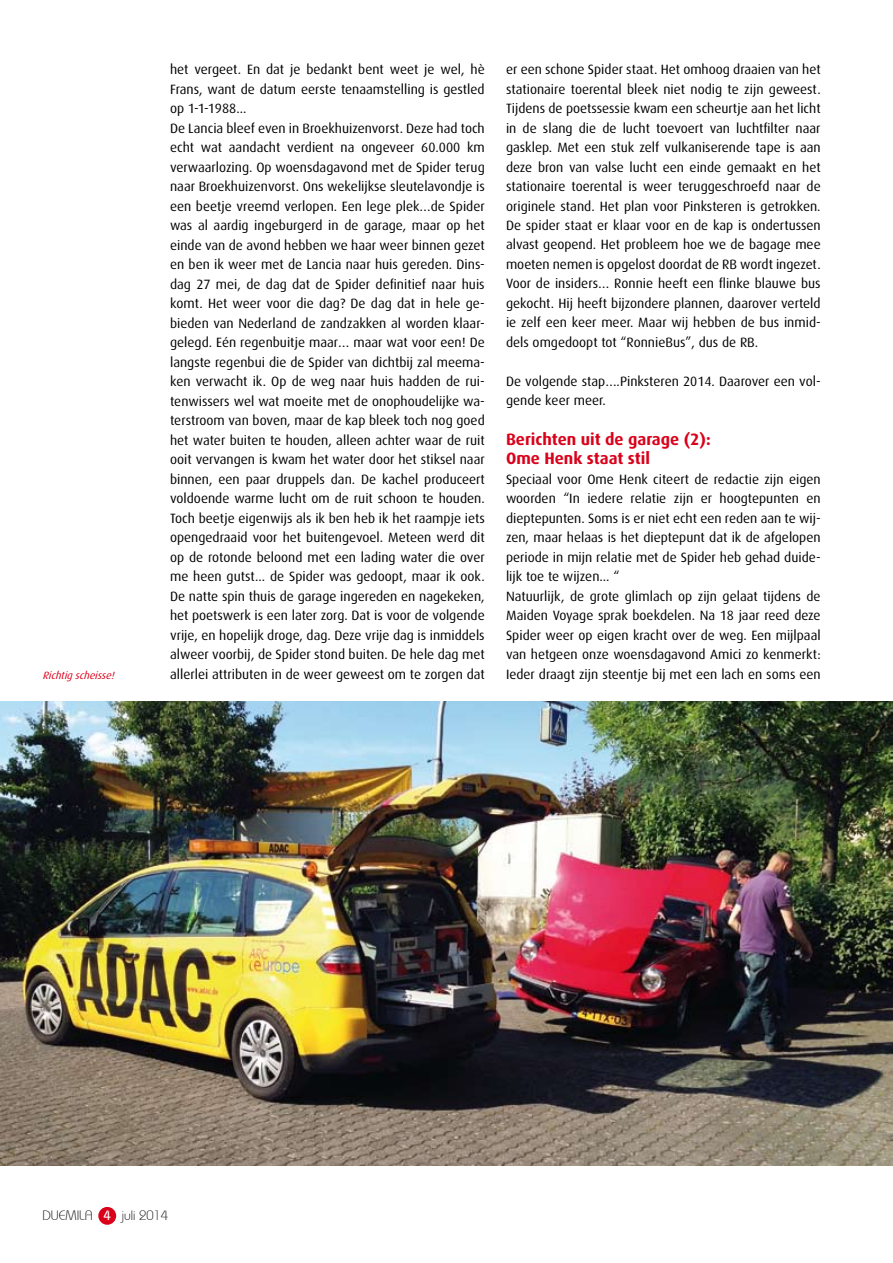
<style>
.page{position:relative;width:893px;height:1263px;background:#fff}
.page>*{position:absolute;margin:0;border:0;box-sizing:border-box;transform-origin:0 0}
.t1{font:700 16.5px/19.5px "Dax";color:#da001a}
.t2{font:13.5px/19.5px "Dax";color:#000}
.t3{font:300 13.5px "Bauhaus IT Cby BT";color:#000}
.t4{font:italic 10.5px "Dax";color:#da001a}
.s1{font-weight:500;color:#fff}
</style>
<div class="page">
<div style="left:98px;top:1207px;width:18px;height:18px;background:#da001a;border-radius:50%"></div>
<img style="left:0;top:702px;width:893px;height:463px">
<p class="t2" style="left:170px;top:60px;width:316px">het vergeet. En dat je bedankt bent weet je wel, hè Frans, want de datum eerste tenaamstelling is gestled op 1-1-1988...<br>De Lancia bleef even in Broekhuizenvorst. Deze had toch echt wat aandacht verdient na ongeveer 60.000 km verwaarlozing. Op woensdagavond met de Spider terug naar Broekhuizenvorst. Ons wekelijkse sleutelavondje is een beetje vreemd verlopen. Een lege plek…de Spider was al aardig ingeburgerd in de garage, maar op het einde van de avond hebben we haar weer binnen gezet en ben ik weer met de Lancia naar huis gereden. Dins&shy;dag 27 mei, de dag dat de Spider definitief naar huis komt. Het weer voor die dag? De dag dat in hele ge&shy;bieden van Nederland de zandzakken al worden klaar&shy;gelegd. Eén regenbuitje maar… maar wat voor een! De langste regenbui die de Spider van dichtbij zal meema&shy;ken verwacht ik. Op de weg naar huis hadden de rui&shy;tenwissers wel wat moeite met de onophoudelijke wa&shy;terstroom van boven, maar de kap bleek toch nog goed het water buiten te houden, alleen achter waar de ruit ooit vervangen is kwam het water door het stiksel naar binnen, een paar druppels dan. De kachel produceert voldoende warme lucht om de ruit schoon te houden.<br>Toch beetje eigenwijs als ik ben heb ik het raampje iets opengedraaid voor het buitengevoel. Meteen werd dit op de rotonde beloond met een lading water die over me heen gutst... de Spider was gedoopt, maar ik ook.<br>De natte spin thuis de garage ingereden en nagekeken, het poetswerk is een later zorg. Dat is voor de volgende vrije, en hopelijk droge, dag. Deze vrije dag is inmiddels alweer voorbij, de Spider stond buiten. De hele dag met allerlei attributen in de weer geweest om te zorgen dat</p>
<p class="t2" style="left:506px;top:60px;width:316px;text-align:justify">er een schone Spider staat. Het omhoog draaien van het stationaire toerental bleek niet nodig te zijn geweest.<br>Tijdens de poetssessie kwam een scheurtje aan het licht in de slang die de lucht toevoert van luchtfilter naar gasklep. Met een stuk zelf vulkaniserende tape is aan deze bron van valse lucht een einde gemaakt en het stationaire toerental is weer teruggeschroefd naar de originele stand. Het plan voor Pinksteren is getrokken.<br>De spider staat er klaar voor en de kap is ondertussen alvast geopend. Het probleem hoe we de bagage mee moeten nemen is opgelost doordat de RB wordt ingezet.<br>Voor de insiders… Ronnie heeft een flinke blauwe bus gekocht. Hij heeft bijzondere plannen, daarover verteld ie zelf een keer meer. Maar wij hebben de bus inmid&shy;dels omgedoopt tot “RonnieBus”, dus de RB.</p>
<p class="t2" style="left:506px;top:372px;width:316px">De volgende stap….Pinksteren 2014. Daarover een vol&shy;gende keer meer.</p>
<p class="t1" style="left:506px;top:429px;width:206px">Berichten uit de garage (2):<br>Ome Henk staat stil</p>
<p class="t2" style="left:506px;top:469px;width:316px">Speciaal voor Ome Henk citeert de redactie zijn eigen woorden “In iedere relatie zijn er hoogtepunten en dieptepunten. Soms is er niet echt een reden aan te wij&shy;zen, maar helaas is het dieptepunt dat ik de afgelopen periode in mijn relatie met de Spider heb gehad duide&shy;lijk toe te wijzen... “<br>Natuurlijk, de grote glimlach op zijn gelaat tijdens de Maiden Voyage sprak boekdelen. Na 18 jaar reed deze Spider weer op eigen kracht over de weg. Een mijlpaal van hetgeen onze woensdagavond Amici zo kenmerkt:</p>
<p class="t4" style="left:43px;top:669px;width:76px">Richtigscheisse!</p>
<p class="t2" style="left:506px;top:664px;width:316px">Ieder draagt zijn steentje bij met een lach en soms een</p>
<p class="t3" style="left:43px;top:1207px;width:127px">DUEMILA <span class="s1">4</span> juli 2014</p>
</div>
